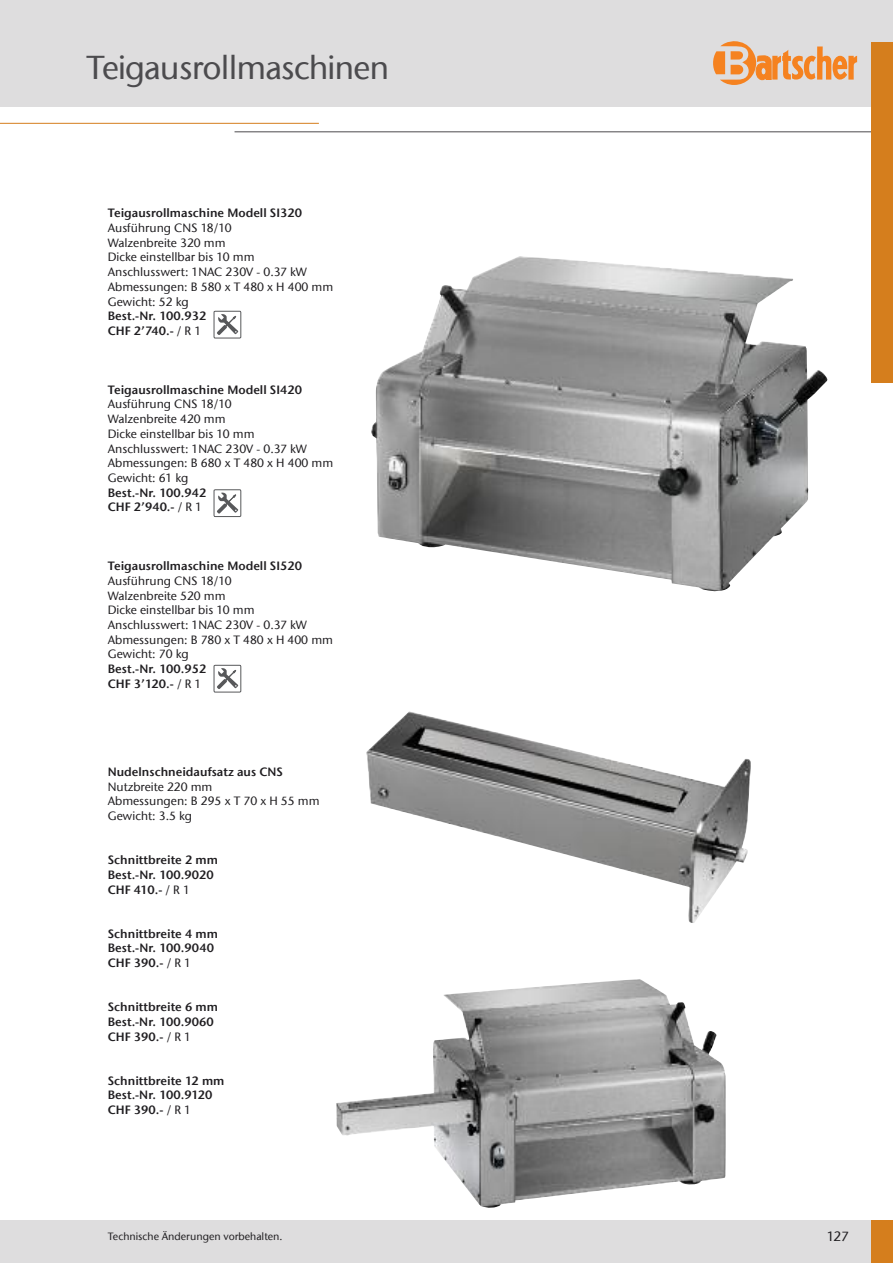
<style>
.page{position:relative;width:893px;height:1263px;background:#fff}
.page>*{position:absolute;margin:0;border:0;box-sizing:border-box;transform-origin:0 0}
.t1{font:500 33px "ITC Stone Sans Com";letter-spacing:-.025em;color:#4c4b4e}
.t2{font:500 13.5px "ITC Stone Sans Com";color:#201e21}
.t3{font:500 12px/14.7px "ITC Stone Sans Com";color:#201e21}
.t4{font:12px/14.7px "ITC Stone Sans Com Semi";color:#201e21}
.t5{font:500 10.5px "ITC Stone Sans Com";color:#201e21}
.s1{font-family:"ITC Stone Sans Com";font-weight:500}
</style>
<div class="page">
<hr style="left:0;top:123px;width:319px;height:1px;background:#d57e1d">
<hr style="left:235px;top:131px;width:658px;height:1px;background:#4c4b4e">
<div style="left:0;top:0;width:893px;height:106px;background:#deddde"></div>
<div style="left:872px;top:43px;width:21px;height:340px;background:#d57e1d"></div>
<div style="left:0;top:1220px;width:893px;height:43px;background:#deddde"></div>
<div style="left:872px;top:1220px;width:21px;height:43px;background:#d57e1d"></div>
<svg style="left:713px;top:41px;width:144px;height:44px"></svg>
<img style="left:371px;top:256px;width:456px;height:335px">
<img style="left:336px;top:979px;width:390px;height:229px">
<img style="left:366px;top:711px;width:385px;height:212px">
<svg style="left:217px;top:314px;width:22px;height:21px"></svg>
<div style="left:214px;top:311px;width:27px;height:27px;border:1px solid #57585a"></div>
<svg style="left:217px;top:492px;width:22px;height:22px"></svg>
<div style="left:214px;top:489px;width:27px;height:28px;border:1px solid #57585a"></div>
<svg style="left:217px;top:668px;width:22px;height:21px"></svg>
<div style="left:214px;top:665px;width:27px;height:27px;border:1px solid #57585a"></div>
<h1 class="t1" style="left:87px;top:48px;width:304px">Teigausrollmaschinen</h1>
<p class="t4" style="left:108px;top:206px;width:196px">Teigausrollmaschine Modell SI320</p>
<p class="t3" style="left:108px;top:221px;width:227px">Ausführung CNS 18/10<br>Walzenbreite 320 mm<br>Dicke einstellbar bis 10 mm<br>Anschlusswert: 1NAC 230V - 0.37 kW<br>Abmessungen: B 580 x T 480 x H 400 mm<br>Gewicht: 52 kg</p>
<p class="t4" style="left:108px;top:309px;width:100px">Best.-Nr. 100.932<br>CHF 2’740.- <span class="s1">/ R 1</span></p>
<p class="t4" style="left:108px;top:382px;width:196px">Teigausrollmaschine Modell SI420</p>
<p class="t3" style="left:108px;top:397px;width:227px">Ausführung CNS 18/10<br>Walzenbreite 420 mm<br>Dicke einstellbar bis 10 mm<br>Anschlusswert: 1NAC 230V - 0.37 kW<br>Abmessungen: B 680 x T 480 x H 400 mm<br>Gewicht: 61 kg</p>
<p class="t4" style="left:108px;top:485px;width:100px">Best.-Nr. 100.942<br>CHF 2’940.- <span class="s1">/ R 1</span></p>
<p class="t4" style="left:108px;top:559px;width:196px">Teigausrollmaschine Modell SI520</p>
<p class="t3" style="left:108px;top:573px;width:227px">Ausführung CNS 18/10<br>Walzenbreite 520 mm<br>Dicke einstellbar bis 10 mm<br>Anschlusswert: 1NAC 230V - 0.37 kW<br>Abmessungen: B 780 x T 480 x H 400 mm<br>Gewicht: 70 kg</p>
<p class="t4" style="left:108px;top:662px;width:100px">Best.-Nr. 100.952<br>CHF 3’120.- <span class="s1">/ R 1</span></p>
<p class="t4" style="left:108px;top:764px;width:177px">Nudelnschneidaufsatz aus CNS</p>
<p class="t3" style="left:108px;top:779px;width:213px">Nutzbreite 220 mm<br>Abmessungen: B 295 x T 70 x H 55 mm<br>Gewicht: 3.5 kg</p>
<p class="t4" style="left:108px;top:853px;width:112px">Schnittbreite 2 mm<br>Best.-Nr. 100.9020<br>CHF 410.- <span class="s1">/ R 1</span></p>
<p class="t4" style="left:108px;top:926px;width:112px">Schnittbreite 4 mm<br>Best.-Nr. 100.9040<br>CHF 390.- <span class="s1">/ R 1</span></p>
<p class="t4" style="left:108px;top:1000px;width:112px">Schnittbreite 6 mm<br>Best.-Nr. 100.9060<br>CHF 390.- <span class="s1">/ R 1</span></p>
<p class="t4" style="left:108px;top:1073px;width:118px">Schnittbreite 12 mm<br>Best.-Nr. 100.9120<br>CHF 390.- <span class="s1">/ R 1</span></p>
<p class="t5" style="left:108px;top:1230px;width:176px">Technische Änderungen vorbehalten.</p>
<p class="t2" style="left:827px;top:1228px;width:24px">127</p>
</div>
